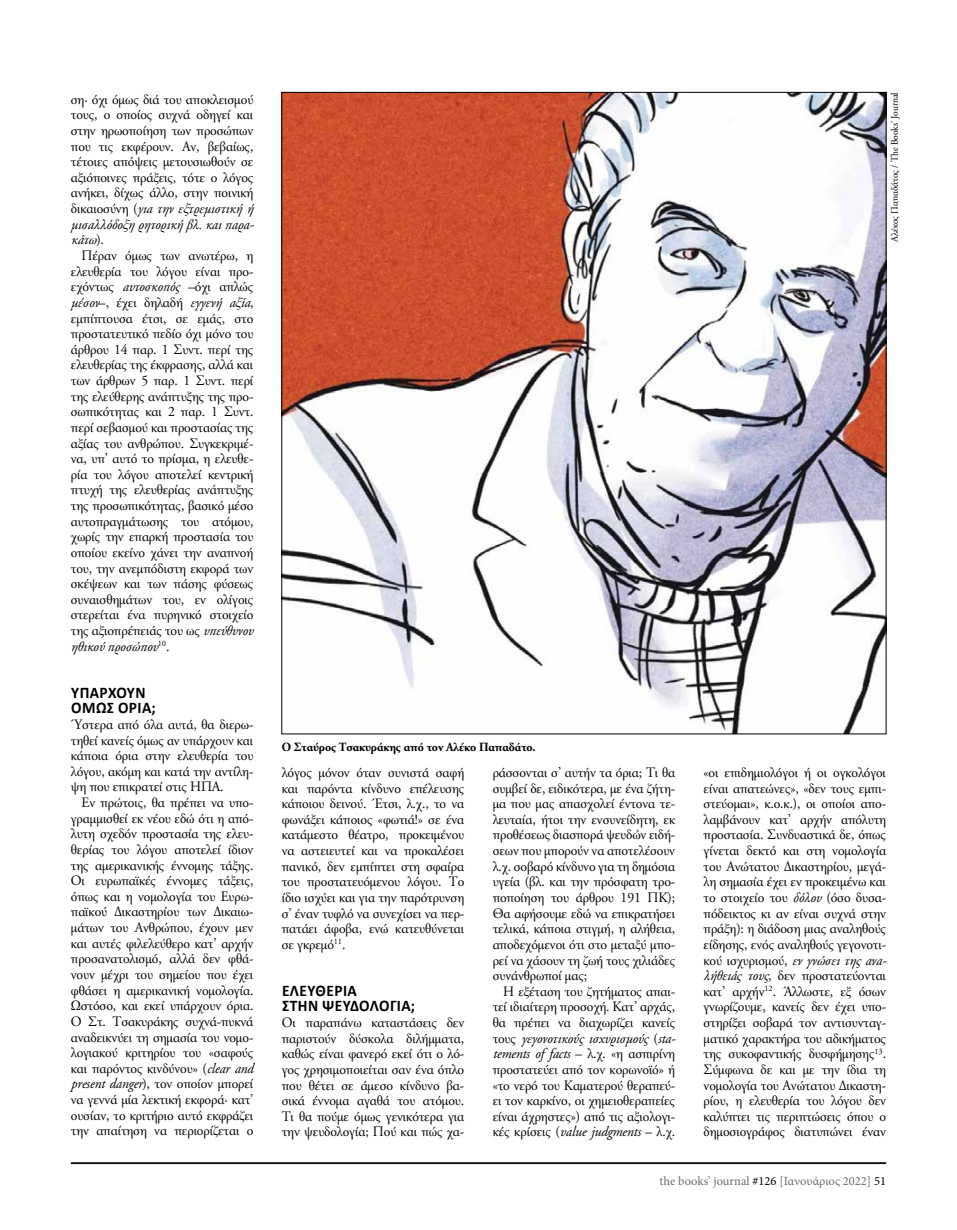
<style>
.page{position:relative;width:957px;height:1230px;background:#fff}
.page>*{position:absolute;margin:0;border:0;box-sizing:border-box;transform-origin:0 0}
.t1{font:700 16.25px/15.6px "Calibri";letter-spacing:.03em;color:#000;scale:.95 1}
.t2{font:14.38px/15.6px "CF Garamond";letter-spacing:-.01em;color:#000;text-align:justify;scale:.95 1}
.t3{font:700 12.5px "CF Garamond";letter-spacing:-.01em;color:#000;scale:.95 1}
.t4{font:12.5px "Minion Pro";color:#6d6e71}
.t5{font:10px "CF Garamond";letter-spacing:-.01em;color:#000;scale:.95 1}
.s1{font-style:italic}
.s2{color:#000}
</style>
<div class="page">
<img style="left:284px;top:94px;width:600px;height:638px">
<hr style="left:71px;top:1162px;width:815px;height:1px;background:#000">
<hr style="left:71px;top:1163px;width:815px;height:1px;background:#000">
<p class="t2" style="left:71px;top:92px;width:194px">ση· όχι όμως διά του αποκλεισμού τους, ο οποίος συχνά οδηγεί και στην ηρωοποίηση των προσώπων που τις εκφέρουν. Αν, βεβαίως, τέτοιες απόψεις μετουσιωθούν σε αξιόποινες πράξεις, τότε ο λόγος ανήκει, δίχως άλλο, στην ποινική δικαιοσύνη (<span class="s1">για την εξτρεμιστική ή μισαλλόδοξη ρητορική βλ. και παρα&shy;κάτω</span>).</p>
<p class="t2" style="left:71px;top:248px;width:194px;text-indent:11px">Πέραν όμως των ανωτέρω, η ελευθερία του λόγου είναι προ&shy;εχόντως <span class="s1">αυτοσκοπός</span> –όχι απλώς <span class="s1">μέσον</span>–, έχει δηλαδή <span class="s1">εγγενή αξία</span>, εμπίπτουσα έτσι, σε εμάς, στο προστατευτικό πεδίο όχι μόνο του άρθρου 14 παρ. 1 Συντ. περί της ελευθερίας της έκφρασης, αλλά και των άρθρων 5 παρ. 1 Συντ. περί της ελεύθερης ανάπτυξης της προ&shy;σωπικότητας και 2 παρ. 1 Συντ. περί σεβασμού και προστασίας της αξίας του ανθρώπου. Συγκεκριμέ&shy;να, υπ’ αυτό το πρίσμα, η ελευθε&shy;ρία του λόγου αποτελεί κεντρική πτυχή της ελευθερίας ανάπτυξης της προσωπικότητας, βασικό μέσο αυτοπραγμάτωσης του ατόμου, χωρίς την επαρκή προστασία του οποίου εκείνο χάνει την αναπνοή του, την ανεμπόδιστη εκφορά των σκέψεων και των πάσης φύσεως συναισθημάτων του, εν ολίγοις στερείται ένα πυρηνικό στοιχείο της αξιοπρέπειάς του ως <span class="s1">υπεύθυνου ηθικού προσώπου</span><sup>10</sup>.</p>
<p class="t1" style="left:71px;top:683px;width:91px">ΥΠΆΡΧΟΥΝ<br>ΌΜΩΣ ΌΡΙΑ;</p>
<p class="t2" style="left:71px;top:717px;width:194px">Ύστερα από όλα αυτά, θα διερω&shy;τηθεί κανείς όμως αν υπάρχουν και κάποια όρια στην ελευθερία του λόγου, ακόμη και κατά την αντίλη&shy;ψη που επικρατεί στις ΗΠΑ.</p>
<p class="t2" style="left:71px;top:795px;width:194px;text-indent:11px">Εν πρώτοις, θα πρέπει να υπο&shy;γραμμισθεί εκ νέου εδώ ότι η από&shy;λυτη σχεδόν προστασία της ελευ&shy;θερίας του λόγου αποτελεί ίδιον της αμερικανικής έννομης τάξης.<br>Οι ευρωπαϊκές έννομες τάξεις, όπως και η νομολογία του Ευρω&shy;παϊκού Δικαστηρίου των Δικαιω&shy;μάτων του Ανθρώπου, έχουν μεν και αυτές φιλελεύθερο κατ’ αρχήν προσανατολισμό, αλλά δεν φθά&shy;νουν μέχρι του σημείου που έχει φθάσει η αμερικανική νομολογία.<br>Ωστόσο, και εκεί υπάρχουν όρια.<br>Ο Στ. Τσακυράκης συχνά-πυκνά αναδεικνύει τη σημασία του νομο&shy;λογιακού κριτηρίου του «σαφούς και παρόντος κινδύνου» (<span class="s1">clear and present danger</span>), τον οποίον μπορεί να γεννά μία λεκτική εκφορά· κατ’ ουσίαν, το κριτήριο αυτό εκφράζει την απαίτηση να περιορίζεται ο</p>
<p class="t5" style="left:889px;top:242px;width:159px;rotate:-90deg">Αλέκος Παπαδάτος / The Books’ Journal</p>
<p class="t3" style="left:282px;top:740px;width:269px">Ο Σταύρος Τσακυράκης από τον Αλέκο Παπαδάτο.</p>
<p class="t2" style="left:282px;top:765px;width:194px">λόγος μόνον όταν συνιστά σαφή και παρόντα κίνδυνο επέλευσης κάποιου δεινού. Έτσι, λ.χ., το να φωνάξει κάποιος «φωτιά!» σε ένα κατάμεστο θέατρο, προκειμένου να αστειευτεί και να προκαλέσει πανικό, δεν εμπίπτει στη σφαίρα του προστατευόμενου λόγου. Το ίδιο ισχύει και για την παρότρυνση σ’ έναν τυφλό να συνεχίσει να περ&shy;πατάει άφοβα, ενώ κατευθύνεται σε γκρεμό<sup>11</sup>.</p>
<p class="t1" style="left:282px;top:981px;width:142px">ΕΛΕΥΘΕΡΊΑ<br>ΣΤΗΝ ΨΕΥΔΟΛΟΓΊΑ;</p>
<p class="t2" style="left:282px;top:1015px;width:194px">Οι παραπάνω καταστάσεις δεν παριστούν δύσκολα διλήμματα, καθώς είναι φανερό εκεί ότι ο λό&shy;γος χρησιμοποιείται σαν ένα όπλο που θέτει σε άμεσο κίνδυνο βα&shy;σικά έννομα αγαθά του ατόμου.<br>Τι θα πούμε όμως γενικότερα για την ψευδολογία; Πού και πώς χα-</p>
<p class="t2" style="left:493px;top:765px;width:194px">ράσσονται σ’ αυτήν τα όρια; Τι θα συμβεί δε, ειδικότερα, με ένα ζήτη&shy;μα που μας απασχολεί έντονα τε&shy;λευταία, ήτοι την ενσυνείδητη, εκ προθέσεως διασπορά ψευδών ειδή&shy;σεων που μπορούν να αποτελέσουν λ.χ. σοβαρό κίνδυνο για τη δημόσια υγεία (βλ. και την πρόσφατη τρο&shy;ποποίηση του άρθρου 191 ΠΚ); Θα αφήσουμε εδώ να επικρατήσει τελικά, κάποια στιγμή, η αλήθεια, αποδεχόμενοι ότι στο μεταξύ μπο&shy;ρεί να χάσουν τη ζωή τους χιλιάδες συνάνθρωποί μας;</p>
<p class="t2" style="left:493px;top:984px;width:194px;text-indent:11px">Η εξέταση του ζητήματος απαι&shy;τεί ιδιαίτερη προσοχή. Κατ’ αρχάς, θα πρέπει να διαχωρίζει κανείς τους <span class="s1">γεγονοτικούς ισχυρισμούς</span> (<span class="s1">sta&shy;tements of facts</span> – λ.χ. «η ασπιρίνη προστατεύει από τον κορωνοϊό» ή «το νερό του Καματερού θεραπεύ&shy;ει τον καρκίνο, οι χημειοθεραπείες είναι άχρηστες») από τις αξιολογι&shy;κές κρίσεις (<span class="s1">value judgments</span> – λ.χ.</p>
<p class="t2" style="left:703px;top:765px;width:194px">«οι επιδημιολόγοι ή οι ογκολόγοι είναι απατεώνες», «δεν τους εμπι&shy;στεύομαι», κ.ο.κ.), οι οποίοι απο&shy;λαμβάνουν κατ’ αρχήν απόλυτη προστασία. Συνδυαστικά δε, όπως γίνεται δεκτό και στη νομολογία του Ανώτατου Δικαστηρίου, μεγά&shy;λη σημασία έχει εν προκειμένω και το στοιχείο του <span class="s1">δόλου</span> (όσο δυσα&shy;πόδεικτος κι αν είναι συχνά στην πράξη): η διάδοση μιας αναληθούς είδησης, ενός αναληθούς γεγονοτι&shy;κού ισχυρισμού, <span class="s1">εν γνώσει της ανα&shy;λήθειάς τους</span>, δεν προστατεύονται κατ’ αρχήν<sup>12</sup>. Άλλωστε, εξ όσων γνωρίζουμε, κανείς δεν έχει υπο&shy;στηρίξει σοβαρά τον αντισυνταγ&shy;ματικό χαρακτήρα του αδικήματος της συκοφαντικής δυσφήμησης<sup>13</sup>.<br>Σύμφωνα δε και με την ίδια τη νομολογία του Ανώτατου Δικαστη&shy;ρίου, η ελευθερία του λόγου δεν καλύπτει τις περιπτώσεις όπου ο δημοσιογράφος διατυπώνει έναν</p>
<p class="t4" style="left:659px;top:1172px;width:228px">the books’ journal <span class="s2">#126</span> [Ιανουάριος 2022] <span class="s2">51</span></p>
</div>
